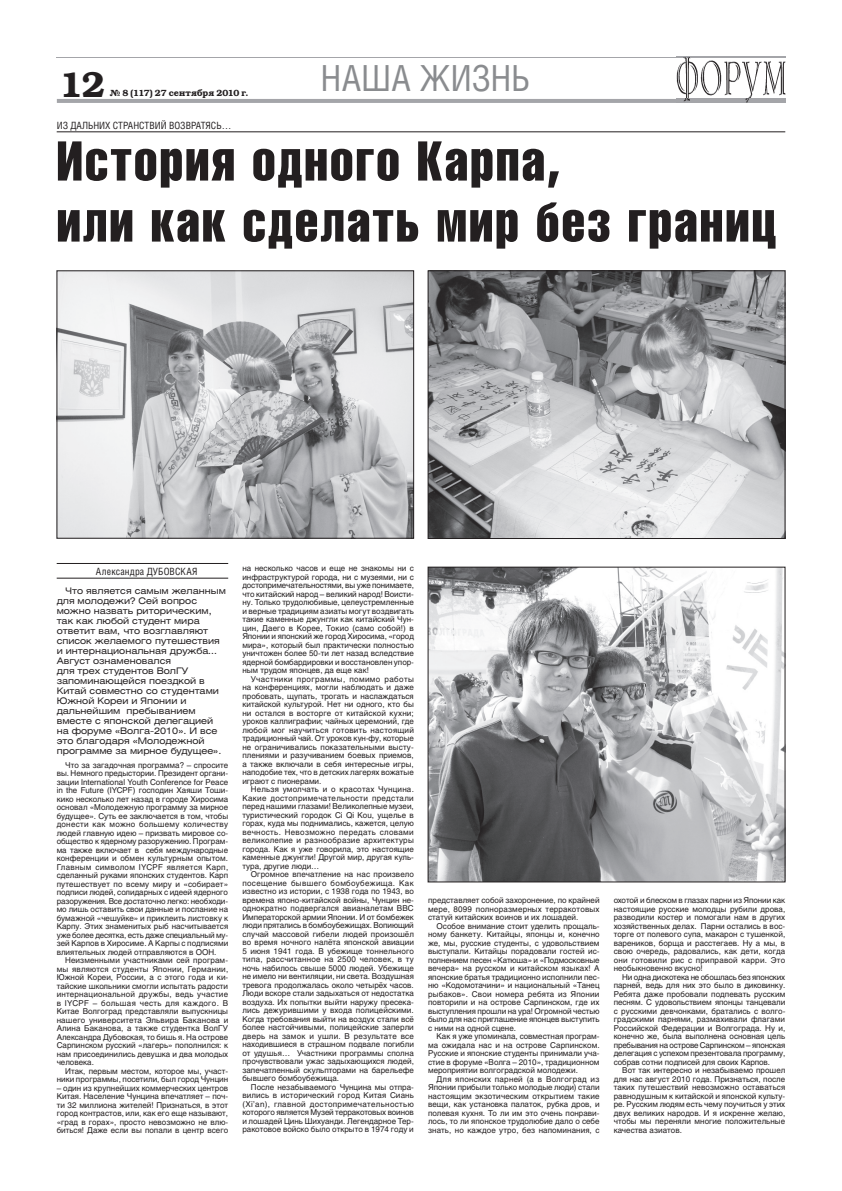
<style>
.page{position:relative;width:842px;height:1191px;background:#fff}
.page>*{position:absolute;margin:0;border:0;box-sizing:border-box;transform-origin:0 0}
.t1{font:55px/61px "Helios Compressed";letter-spacing:.04em;color:#231f20}
.t2{font:36px "Helios Cond";color:#8a8c8f}
.t3{font:600 36px "Bookman C";color:#231f20}
.t4{font:10px "Helios Cond";color:#231f20}
.t5{font:9px/10px "Helios Ext";color:#231f20}
.t6{font:600 9px "Bookman C";color:#231f20}
.t7{font:8px/8.5px "Helios";color:#231f20;text-align:justify}
</style>
<div class="page">
<img style="left:676px;top:56px;width:109px;height:43px">
<hr style="left:57px;top:99px;width:728px;height:4px;background:#a4a5a9">
<hr style="left:57px;top:57px;width:619px;height:1px;background:#a4a5a9">
<img style="left:676px;top:57px;width:109px;height:1px">
<hr style="left:57px;top:132px;width:728px;height:1px;background:#231f20">
<hr style="left:57px;top:563px;width:171px;height:1px;background:#231f20">
<hr style="left:57px;top:578px;width:171px;height:1px;background:#231f20">
<img style="left:59px;top:272px;width:353px;height:264px">
<div style="left:57px;top:270px;width:357px;height:268px;border:1px solid #231f20"></div>
<img style="left:430px;top:272px;width:353px;height:265px">
<div style="left:428px;top:270px;width:357px;height:269px;border:1px solid #231f20"></div>
<img style="left:430px;top:569px;width:353px;height:311px">
<div style="left:428px;top:567px;width:357px;height:315px;border:1px solid #231f20"></div>
<h2 class="t3" style="left:59px;top:64px;width:47px">12</h2>
<p class="t6" style="left:110px;top:88px;width:140px">№ 8 (117) 27 сентября 2010 г.</p>
<p class="t4" style="left:57px;top:119px;width:176px">ИЗ ДАЛЬНИХ СТРАНСТВИЙ ВОЗВРАТЯСЬ…</p>
<h2 class="t2" style="left:321px;top:57px;width:211px">НАША ЖИЗНЬ</h2>
<h1 class="t1" style="left:57px;top:129px;width:720px">История одного Карпа,<br>или как сделать мир без границ</h1>
<p class="t4" style="left:96px;top:565px;width:103px">Александра ДУБОВСКАЯ</p>
<p class="t5" style="left:57px;top:585px;width:171px;text-indent:9px">Что является самым желанным для молодежи? Сей вопрос можно назвать риторическим, так как любой студент мира ответит вам, что возглавляют список желаемого путешествия и интернациональная дружба…<br>Август ознаменовался<br>для трех студентов ВолГУ запоминающейся поездкой в<br>Китай совместно со студентами<br>Южной Кореи и Японии и дальнейшим пребыванием вместе с японской делегацией на форуме «Волга-2010». И все это благодаря «Молодежной программе за мирное будущее».</p>
<p class="t7" style="left:57px;top:760px;width:173px;text-indent:9px">Что за загадочная программа? – спросите вы. Немного предыстории. Президент органи&shy;зации International Youth Conference for Peace in the Future (IYCPF) господин Хаяши Тоши&shy;кико несколько лет назад в городе Хиросима основал «Молодежную программу за мирное будущее». Суть ее заключается в том, чтобы донести как можно большему количеству людей главную идею – призвать мировое со&shy;общество к ядерному разоружению. Програм&shy;ма также включает в себя международные конференции и обмен культурным опытом.<br>Главным символом IYCPF является Карп, сделанный руками японских студентов. Карп путешествует по всему миру и «собирает» подписи людей, солидарных с идеей ядерного разоружения. Все достаточно легко: необходи&shy;мо лишь оставить свои данные и послание на бумажной «чешуйке» и приклеить листовку к Карпу. Этих знаменитых рыб насчитывается уже более десятка, есть даже специальный му&shy;зей Карпов в Хиросиме. А Карпы с подписями влиятельных людей отправляются в ООН.</p>
<p class="t7" style="left:57px;top:956px;width:173px;text-indent:9px">Неизменными участниками сей програм&shy;мы являются студенты Японии, Германии, Южной Кореи, России, а с этого года и ки&shy;тайские школьники смогли испытать радости интернациональной дружбы, ведь участие в IYCPF – большая честь для каждого. В Китае Волгоград представляли выпускницы нашего университета Эльвира Баканова и Алина Баканова, а также студентка ВолГУ Александра Дубовская, то бишь я. На острове Сарпинском русский «лагерь» пополнился: к нам присоединились девушка и два молодых человека.</p>
<p class="t7" style="left:57px;top:1066px;width:173px;text-align:right">Итак, первым местом, которое мы, участ&shy;ники программы, посетили, был город Чунцин</p>
<p class="t7" style="left:57px;top:1083px;width:173px">– один из крупнейших коммерческих центров Китая. Население Чунцина впечатляет – поч&shy;ти 32 миллиона жителей! Признаться, в этот город контрастов, или, как его еще называют, «град в горах», просто невозможно не влю&shy;биться! Даже если вы попали в центр всего</p>
<p class="t7" style="left:242px;top:564px;width:173px">на несколько часов и еще не знакомы ни с инфраструктурой города, ни с музеями, ни с достопримечательностями, вы уже понимаете, что китайский народ – великий народ! Воисти&shy;ну. Только трудолюбивые, целеустремленные и верные традициям азиаты могут воздвигать такие каменные джунгли как китайский Чун&shy;цин, Даего в Корее, Токио (само собой!) в Японии и японский же город Хиросима, «город мира», который был практически полностью уничтожен более 50-ти лет назад вследствие ядерной бомбардировки и восстановлен упор&shy;ным трудом японцев, да еще как!</p>
<p class="t7" style="left:242px;top:674px;width:173px;text-indent:9px">Участники программы, помимо работы на конференциях, могли наблюдать и даже пробовать, щупать, трогать и наслаждаться китайской культурой. Нет ни одного, кто бы ни остался в восторге от китайской кухни; уроков каллиграфии; чайных церемоний, где любой мог научиться готовить настоящий традиционный чай. От уроков кун-фу, которые не ограничивались показательными высту&shy;плениями и разучиванием боевых приемов, а также включали в себя интересные игры, наподобие тех, что в детских лагерях вожатые играют с пионерами.</p>
<p class="t7" style="left:242px;top:785px;width:173px;text-indent:9px">Нельзя умолчать и о красотах Чунцина.<br>Какие достопримечательности предстали перед нашими глазами! Великолепные музеи, туристический городок Ci Qi Kou, ущелье в горах, куда мы поднимались, кажется, целую вечность. Невозможно передать словами великолепие и разнообразие архитектуры города. Как я уже говорила, это настоящие каменные джунгли! Другой мир, другая куль&shy;тура, другие люди…</p>
<p class="t7" style="left:242px;top:870px;width:173px;text-indent:9px">Огромное впечатление на нас произвело посещение бывшего бомбоубежища. Как известно из истории, с 1938 года по 1943, во времена японо-китайской войны, Чунцин не&shy;однократно подвергался авианалетам ВВС Императорской армии Японии. И от бомбежек люди прятались в бомбоубежищах. Вопиющий случай массовой гибели людей произошёл во время ночного налёта японской авиации 5 июня 1941 года. В убежище тоннельного типа, рассчитанное на 2500 человек, в ту ночь набилось свыше 5000 людей. Убежище не имело ни вентиляции, ни света. Воздушная тревога продолжалась около четырёх часов.<br>Люди вскоре стали задыхаться от недостатка воздуха. Их попытки выйти наружу пресека&shy;лись дежурившими у входа полицейскими.<br>Когда требования выйти на воздух стали всё более настойчивыми, полицейские заперли дверь на замок и ушли. В результате все находившиеся в страшном подвале погибли от удушья… Участники программы сполна прочувствовали ужас задыхающихся людей, запечатленный скульпторами на барельефе бывшего бомбоубежища.</p>
<p class="t7" style="left:242px;top:1082px;width:173px;text-indent:9px">После незабываемого Чунцина мы отпра&shy;вились в исторический город Китая Сиань (Xi’an), главной достопримечательностью которого является Музей терракотовых воинов и лошадей Цинь Шихуанди. Легендарное Тер&shy;ракотовое войско было открыто в 1974 году и</p>
<p class="t7" style="left:428px;top:896px;width:173px">представляет собой захоронение, по крайней мере, 8099 полноразмерных терракотовых статуй китайских воинов и их лошадей.</p>
<p class="t7" style="left:428px;top:921px;width:173px;text-indent:9px">Особое внимание стоит уделить прощаль&shy;ному банкету. Китайцы, японцы и, конечно же, мы, русские студенты, с удовольствием выступали. Китайцы порадовали гостей ис&shy;полнением песен «Катюша» и «Подмосковные вечера» на русском и китайском языках! А японские братья традиционно исполнили пес&shy;ню «Кодомотачини» и национальный «Танец рыбаков». Свои номера ребята из Японии повторили и на острове Сарпинском, где их выступления прошли на ура! Огромной честью было для нас приглашение японцев выступить с ними на одной сцене.</p>
<p class="t7" style="left:428px;top:1032px;width:173px;text-indent:9px">Как я уже упоминала, совместная програм&shy;ма ожидала нас и на острове Сарпинском.<br>Русские и японские студенты принимали уча&shy;стие в форуме «Волга – 2010», традиционном мероприятии волгоградской молодежи.</p>
<p class="t7" style="left:428px;top:1074px;width:173px;text-indent:9px">Для японских парней (а в Волгоград из Японии прибыли только молодые люди) стали настоящим экзотическим открытием такие вещи, как установка палаток, рубка дров, и полевая кухня. То ли им это очень понрави&shy;лось, то ли японское трудолюбие дало о себе знать, но каждое утро, без напоминания, с</p>
<p class="t7" style="left:614px;top:896px;width:173px">охотой и блеском в глазах парни из Японии как настоящие русские молодцы рубили дрова, разводили костер и помогали нам в других хозяйственных делах. Парни остались в вос&shy;торге от полевого супа, макарон с тушенкой, вареников, борща и расстегаев. Ну а мы, в свою очередь, радовались, как дети, когда они готовили рис с приправой карри. Это необыкновенно вкусно!</p>
<p class="t7" style="left:614px;top:972px;width:173px;text-indent:9px">Ни одна дискотека не обошлась без японских парней, ведь для них это было в диковинку.<br>Ребята даже пробовали подпевать русским песням. С удовольствием японцы танцевали с русскими девчонками, братались с волго&shy;градскими парнями, размахивали флагами Российской Федерации и Волгограда. Ну и, конечно же, была выполнена основная цель пребывания на острове Сарпинском – японская делегация с успехом презентовала программу, собрав сотни подписей для своих Карпов.</p>
<p class="t7" style="left:614px;top:1066px;width:173px;text-indent:9px">Вот так интересно и незабываемо прошел для нас август 2010 года. Признаться, после таких путешествий невозможно оставаться равнодушным к китайской и японской культу&shy;ре. Русским людям есть чему поучиться у этих двух великих народов. И я искренне желаю, чтобы мы переняли многие положительные качества азиатов.</p>
</div>
